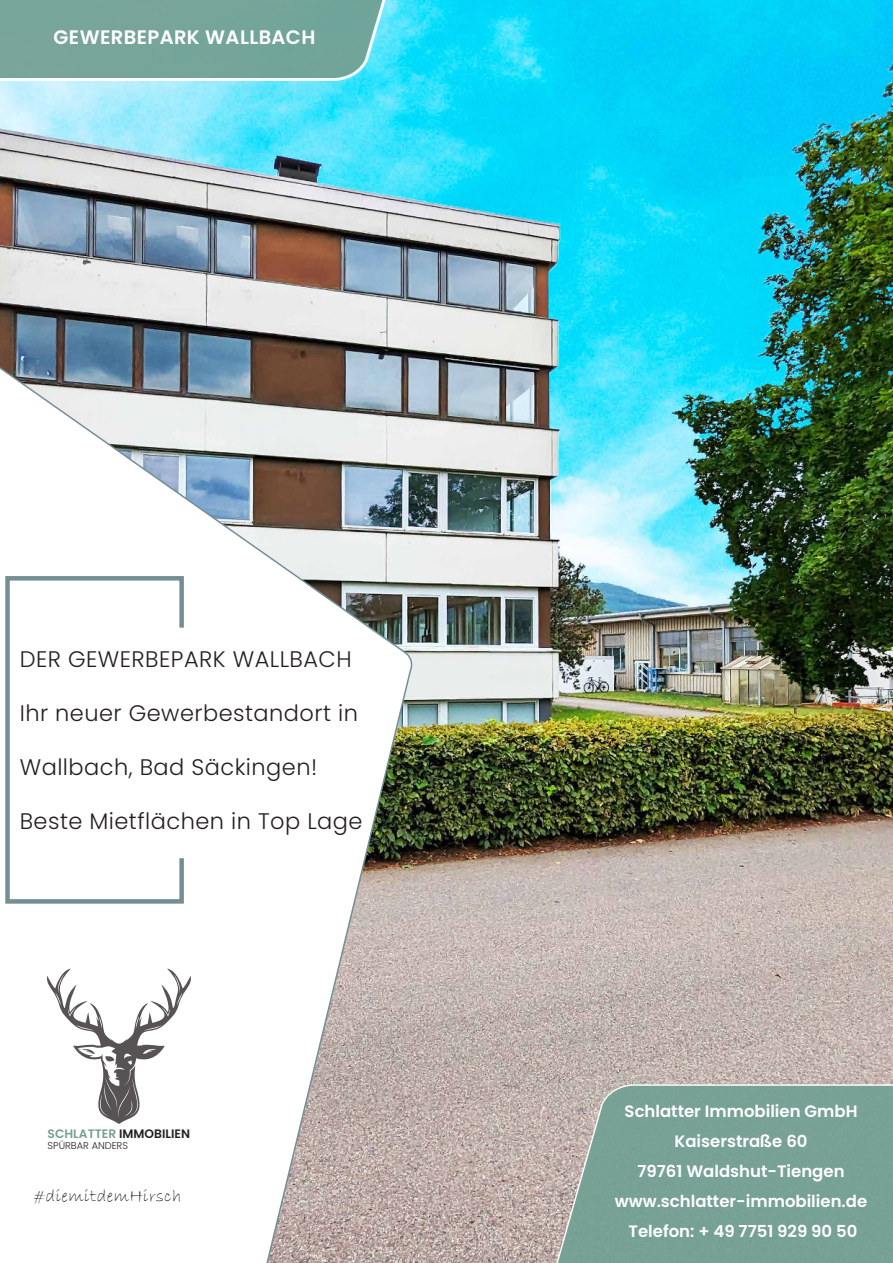
<style>
.page{position:relative;width:893px;height:1263px;background:#fff}
.page>*{position:absolute;margin:0;border:0;box-sizing:border-box;transform-origin:0 0}
.t1{font:300 22.5px "Poppins";letter-spacing:.02em;color:#231f20}
.t2{font:600 19.5px "Poppins";letter-spacing:.02em;color:#fff}
.t3{font:18px "Bradley Hand ITC";letter-spacing:.02em;color:#231f20}
.t4{font:600 16.5px/30px "Poppins";color:#fff;text-align:center}
.t5{font:600 12.3px "Poppins";color:#231f20}
.t6{font:300 9.75px "Poppins";color:#231f20}
.s1{color:#73a194}
</style>
<div class="page">
<img style="left:0;top:0;width:893px;height:1263px">
<svg style="left:0;top:0;width:435px;height:83px;background:#71b2ad"></svg>
<svg style="left:536px;top:1083px;width:357px;height:180px;background:#82a499"></svg>
<svg style="left:0;top:312px;width:415px;height:951px"></svg>
<svg style="left:3px;top:574px;width:183px;height:332px"></svg>
<svg style="left:46px;top:968px;width:145px;height:156px"></svg>
<p class="t2" style="left:54px;top:27px;width:263px">GEWERBEPARK WALLBACH</p>
<h1 class="t1" style="left:20px;top:646px;width:333px">DER GEWERBEPARK WALLBACH</h1>
<h1 class="t1" style="left:20px;top:700px;width:340px">Ihr neuer Gewerbestandort in</h1>
<h1 class="t1" style="left:20px;top:754px;width:299px">Wallbach, Bad Säckingen!</h1>
<h1 class="t1" style="left:20px;top:808px;width:344px">Beste Mietflächen in Top Lage</h1>
<p class="t5" style="left:48px;top:1126px;width:144px"><span class="s1">SCHLATTER</span> IMMOBILIEN</p>
<p class="t6" style="left:48px;top:1140px;width:82px">SPÜRBAR ANDERS</p>
<p class="t3" style="left:34px;top:1187px;width:149px">#diemitdemHirsch</p>
<p class="t4" style="left:615px;top:1097px;width:254px">Schlatter Immobilien GmbH<br>Kaiserstraße 60<br>79761 Waldshut-Tiengen www.schlatter-immobilien.de<br>Telefon: + 49 7751 929 90 50</p>
</div>
